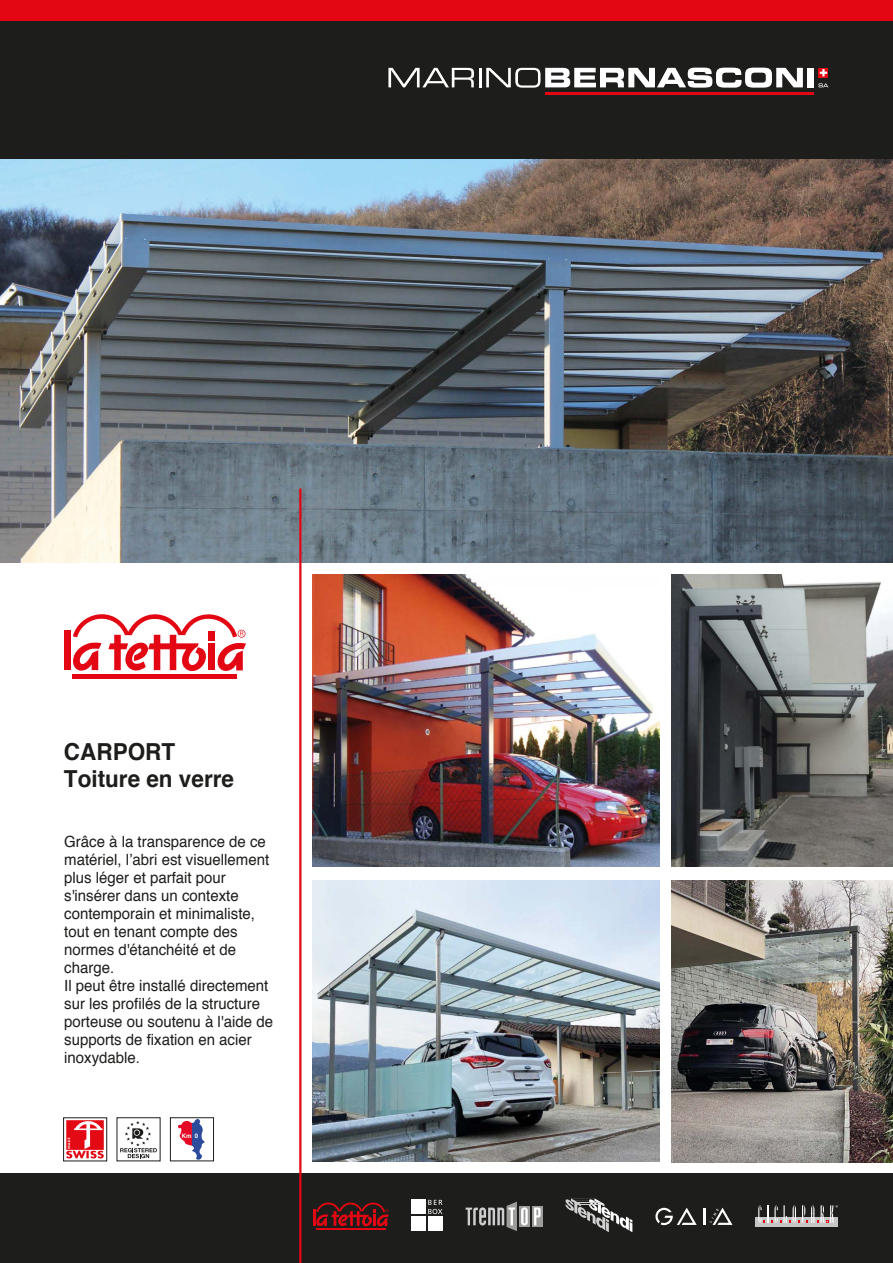
<style>
.page{position:relative;width:893px;height:1263px;background:#fff}
.page>*{position:absolute;margin:0;border:0;box-sizing:border-box;transform-origin:0 0}
.t1{font:700 23.4px/27px "Helvetica";color:#1d1d1b;scale:.96 1}
.t2{font:15.45px/18px "Helvetica";color:#1d1d1b}
.t3{font:700 6.15px "Helvetica";color:#fff}
.t4{font:900 1.8px "Avenir";color:#fff}
</style>
<div class="page">
<img style="left:0;top:158px;width:893px;height:404px">
<div style="left:0;top:1174px;width:893px;height:89px;background:#1d1d1b"></div>
<div style="left:0;top:0;width:893px;height:21px;background:#e30613"></div>
<div style="left:0;top:21px;width:893px;height:137px;background:#1d1d1b"></div>
<hr style="left:299px;top:489px;width:2px;height:774px;background:#e30613">
<div style="left:64px;top:631px;width:7px;height:39px;background:#e30613"></div>
<div style="left:72px;top:674px;width:165px;height:5px;background:#e30613"></div>
<svg style="left:69px;top:614px;width:177px;height:57px"></svg>
<div style="left:63px;top:1117px;width:44px;height:44px;border:1px solid #1d1d1b"></div>
<svg style="left:66px;top:1120px;width:38px;height:39px"></svg>
<svg style="left:120px;top:1121px;width:37px;height:37px"></svg>
<svg style="left:178px;top:1119px;width:27px;height:40px"></svg>
<div style="left:170px;top:1117px;width:44px;height:44px;border:1px solid #1d1d1b"></div>
<svg style="left:428px;top:1200px;width:15px;height:14px"></svg>
<div style="left:412px;top:1200px;width:14px;height:14px;background:#fff"></div>
<div style="left:412px;top:1216px;width:14px;height:15px;background:#fff"></div>
<div style="left:428px;top:1216px;width:14px;height:15px;background:#fff"></div>
<svg style="left:313px;top:1202px;width:76px;height:27px"></svg>
<div style="left:519px;top:1206px;width:11px;height:21px;background:#9d9d9c"></div>
<div style="left:532px;top:1206px;width:10px;height:21px;background:#9d9d9c"></div>
<svg style="left:534px;top:1207px;width:7px;height:18px"></svg>
<svg style="left:466px;top:1202px;width:62px;height:29px"></svg>
<svg style="left:565px;top:1198px;width:67px;height:34px"></svg>
<hr style="left:703px;top:1208px;width:3px;height:17px;background:#fff">
<svg style="left:655px;top:1207px;width:42px;height:18px"></svg>
<svg style="left:709px;top:1207px;width:23px;height:18px"></svg>
<div style="left:756px;top:1217px;width:82px;height:10px;background:#c7c6c6"></div>
<svg style="left:758px;top:1205px;width:80px;height:18px"></svg>
<img style="left:671px;top:881px;width:222px;height:281px">
<img style="left:313px;top:575px;width:346px;height:292px">
<img style="left:672px;top:575px;width:221px;height:292px">
<svg style="left:388px;top:68px;width:415px;height:20px"></svg>
<div style="left:808px;top:68px;width:6px;height:19px;background:#fff"></div>
<hr style="left:545px;top:92px;width:269px;height:3px;background:#e30613">
<svg style="left:818px;top:83px;width:10px;height:4px"></svg>
<svg style="left:819px;top:68px;width:9px;height:10px"></svg>
<svg style="left:820px;top:69px;width:7px;height:7px"></svg>
<img style="left:313px;top:881px;width:347px;height:281px">
<h1 class="t1" style="left:64px;top:738px;width:179px">CARPORT<br>Toiture en verre</h1>
<p class="t2" style="left:64px;top:833px;width:210px">Grâce à la transparence de ce matériel, l’abri est visuellement plus léger et parfait pour s'insérer dans un contexte contemporain et minimaliste, tout en tenant compte des normes d'étanchéité et de charge.<br>Il peut être installé directement sur les profilés de la structure porteuse ou soutenu à l'aide de supports de fixation en acier inoxydable.</p>
<p class="t3" style="left:182px;top:1130px;width:18px">Km 0</p>
<p class="t4" style="left:836px;top:1205px;width:3px">R</p>
</div>
